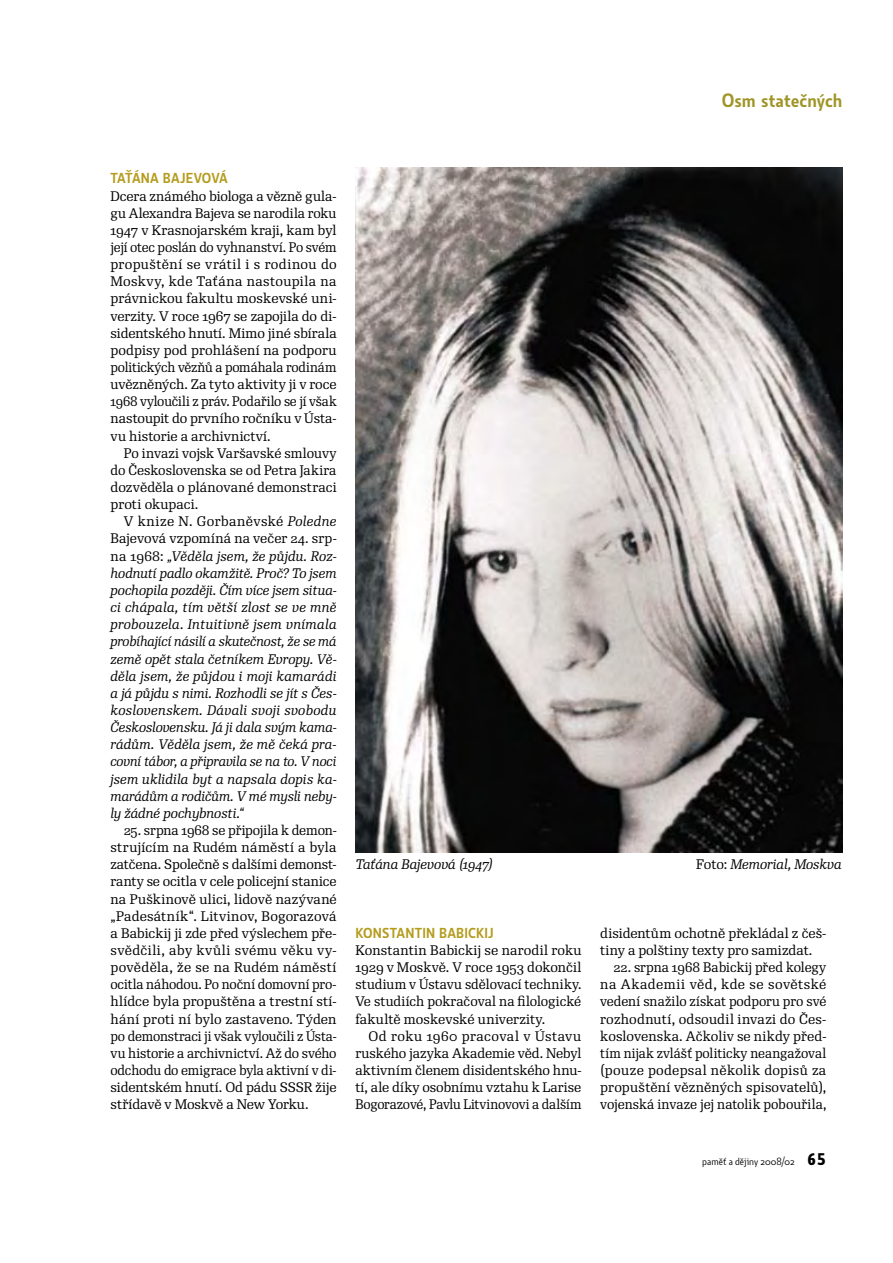
<style>
.page{position:relative;width:893px;height:1263px;background:#fff}
.page>*{position:absolute;margin:0;border:0;box-sizing:border-box;transform-origin:0 0}
.t1{font:600 18.75px "Botanika Std";color:#9f9526}
.t2{font:600 14.1px "Botanika Std";letter-spacing:.01em;color:#b49c1e}
.t3{font:13.35px/17.1px "Re Public Std";color:#000;text-align:justify}
.t4{font:italic 13.35px/17.1px "Re Public Std";letter-spacing:-.005em;color:#000;text-align:justify}
.t5{font:10.2px "Botanika Std";color:#000}
.s1{font-style:normal}
.s2{font-family:"Botanika Mono";font-weight:700;font-size:16.35px}
</style>
<div class="page">
<img style="left:356px;top:167px;width:486px;height:685px">
<h1 class="t1" style="left:722px;top:93px;width:122px">Osm statečných</h1>
<p class="t2" style="left:110px;top:173px;width:119px">TAŤÁNA BAJEVOVÁ</p>
<p class="t3" style="left:110px;top:188px;width:228px">Dcera známého biologa a vězně gula&shy;gu Alexandra Bajeva se narodila roku 1947 v Krasnojarském kraji, kam byl její otec poslán do vyhnanství. Po svém propuštění se vrátil i s rodinou do Moskvy, kde Taťána nastoupila na právnickou fakultu moskevské uni&shy;verzity. V roce 1967 se zapojila do di&shy;sidentského hnutí. Mimo jiné sbírala podpisy pod prohlášení na podporu politických vězňů a pomáhala rodinám uvězněných. Za tyto aktivity ji v roce 1968 vyloučili z práv. Podařilo se jí však nastoupit do prvního ročníku v Ústa&shy;vu historie a archivnictví.</p>
<p class="t3" style="left:110px;top:445px;width:228px;text-indent:13px">Po invazi vojsk Varšavské smlouvy do Československa se od Petra Jakira dozvěděla o plánované demonstraci proti okupaci.</p>
<p class="t4" style="left:110px;top:514px;width:228px;text-indent:13px"><span class="s1">V knize N. Gorbaněvské</span> Poledne <span class="s1">Bajevová vzpomíná na večer 24. srp&shy;na 1968:</span> „Věděla jsem, že půjdu. Roz&shy;hodnutí padlo okamžitě. Proč? To jsem pochopila později. Čím více jsem situa&shy;ci chápala, tím větší zlost se ve mně probouzela. Intuitivně jsem vnímala probíhající násilí a skutečnost, že se má země opět stala četníkem Evropy. Vě&shy;děla jsem, že půjdou i moji kamarádi a já půjdu s nimi. Rozhodli se jít s Čes&shy;koslovenskem. Dávali svoji svobodu Československu. Já ji dala svým kama&shy;rádům. Věděla jsem, že mě čeká pra&shy;covní tábor, a připravila se na to. V noci jsem uklidila byt a napsala dopis ka&shy;marádům a rodičům. V mé mysli neby&shy;ly žádné pochybnosti.“</p>
<p class="t3" style="left:110px;top:823px;width:228px;text-indent:13px">25. srpna 1968 se připojila k demon&shy;strujícím na Rudém náměstí a byla zatčena. Společně s dalšími demonst&shy;ranty se ocitla v cele policejní stanice na Puškinově ulici, lidově nazývané „Padesátník“. Litvinov, Bogorazová a Babickij ji zde před výslechem pře&shy;svědčili, aby kvůli svému věku vy&shy;pověděla, že se na Rudém náměstí ocitla náhodou. Po noční domovní pro&shy;hlídce byla propuštěna a trestní stí&shy;hání proti ní bylo zastaveno. Týden po demonstraci ji však vyloučili z Ústa&shy;vu historie a archivnictví. Až do svého odchodu do emigrace byla aktivní v di&shy;sidentském hnutí. Od pádu SSSR žije střídavě v Moskvě a New Yorku.</p>
<p class="t4" style="left:356px;top:857px;width:139px">Taťána Bajevová (1947)</p>
<p class="t4" style="left:696px;top:857px;width:147px"><span class="s1">Foto:</span> Memorial, Moskva</p>
<p class="t2" style="left:355px;top:928px;width:140px">KONSTANTIN BABICKIJ</p>
<p class="t3" style="left:355px;top:943px;width:228px">Konstantin Babickij se narodil roku 1929 v Moskvě. V roce 1953 dokončil studium v Ústavu sdělovací techniky.<br>Ve studiích pokračoval na filologické fakultě moskevské univerzity.</p>
<p class="t3" style="left:355px;top:1028px;width:228px;text-indent:13px">Od roku 1960 pracoval v Ústavu ruského jazyka Akademie věd. Nebyl aktivním členem disidentského hnu&shy;tí, ale díky osobnímu vztahu k Larise Bogorazové, Pavlu Litvinovovi a dalším</p>
<p class="t3" style="left:600px;top:925px;width:228px">disidentům ochotně překládal z češ&shy;tiny a polštiny texty pro samizdat.</p>
<p class="t3" style="left:600px;top:960px;width:228px;text-indent:13px">22. srpna 1968 Babickij před kolegy na Akademii věd, kde se sovětské vedení snažilo získat podporu pro své rozhodnutí, odsoudil invazi do Čes&shy;koslovenska. Ačkoliv se nikdy před&shy;tím nijak zvlášť politicky neangažoval (pouze podepsal několik dopisů za propuštění vězněných spisovatelů), vojenská invaze jej natolik pobouřila,</p>
<p class="t5" style="left:702px;top:1156px;width:126px">paměť a dějiny 2008/02 <span class="s2">65</span></p>
</div>
